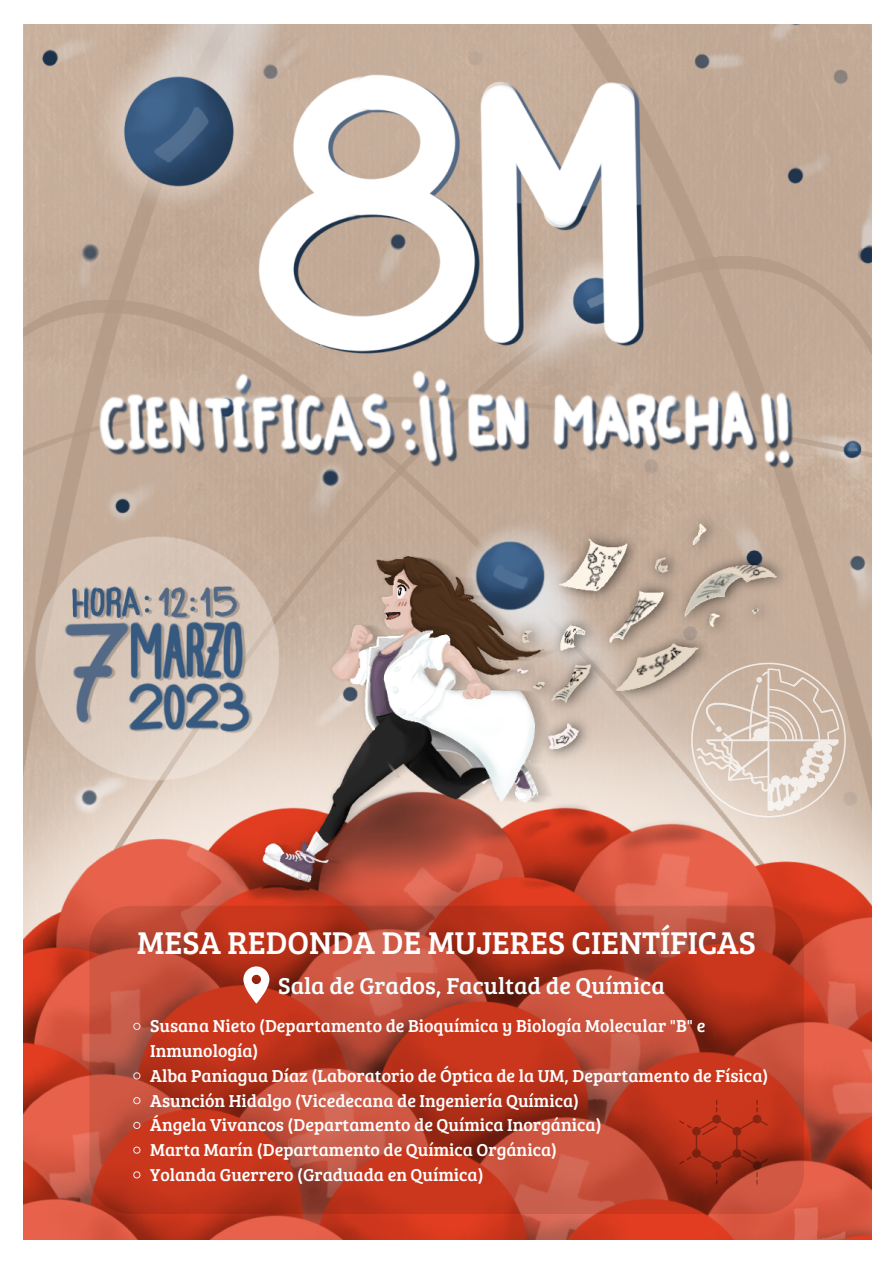
<style>
.page{position:relative;width:893px;height:1263px;background:#fff}
.page>*{position:absolute;margin:0;border:0;box-sizing:border-box;transform-origin:0 0}
.t1{font:32.55px "Bree Serif";color:#fff}
.t2{font:23.77px "Bree Serif";color:#f5feff}
.t3{font:17.92px/24.8px "Bree Serif";color:#fff}
</style>
<div class="page">
<img style="left:23px;top:24px;width:849px;height:1215px">
<img style="left:685px;top:657px;width:166px;height:166px">
<svg style="left:89px;top:906px;width:714px;height:308px;background:#bb3f2a"></svg>
<svg style="left:243px;top:966px;width:26px;height:37px"></svg>
<svg style="left:391px;top:768px;width:18px;height:22px"></svg>
<svg style="left:133px;top:1023px;width:8px;height:7px"></svg>
<svg style="left:133px;top:1072px;width:8px;height:7px"></svg>
<svg style="left:133px;top:1097px;width:8px;height:7px"></svg>
<svg style="left:133px;top:1122px;width:8px;height:7px"></svg>
<svg style="left:133px;top:1146px;width:8px;height:8px"></svg>
<svg style="left:133px;top:1171px;width:8px;height:7px"></svg>
<svg style="left:679px;top:1100px;width:89px;height:84px;background:#b23019"></svg>
<p class="t1" style="left:137px;top:919px;width:620px">MESA REDONDA DE MUJERES CIENTÍFICAS</p>
<p class="t2" style="left:278px;top:969px;width:388px">Sala de Grados, Facultad de Química</p>
<p class="t3" style="left:150px;top:1013px;width:556px">Susana Nieto (Departamento de Bioquímica y Biología Molecular "B" e<br>Inmunología)</p>
<h1 class="t3" style="left:150px;top:1062px;width:620px">Alba Paniagua Díaz (Laboratorio de Óptica de la UM, Departamento de Física)</h1>
<p class="t3" style="left:150px;top:1087px;width:430px">Asunción Hidalgo (Vicedecana de Ingeniería Química)</p>
<h2 class="t3" style="left:150px;top:1112px;width:453px">Ángela Vivancos (Departamento de Química Inorgánica)</h2>
<p class="t3" style="left:150px;top:1136px;width:408px">Marta Marín (Departamento de Química Orgánica)</p>
<p class="t3" style="left:150px;top:1161px;width:335px">Yolanda Guerrero (Graduada en Química)</p>
</div>
